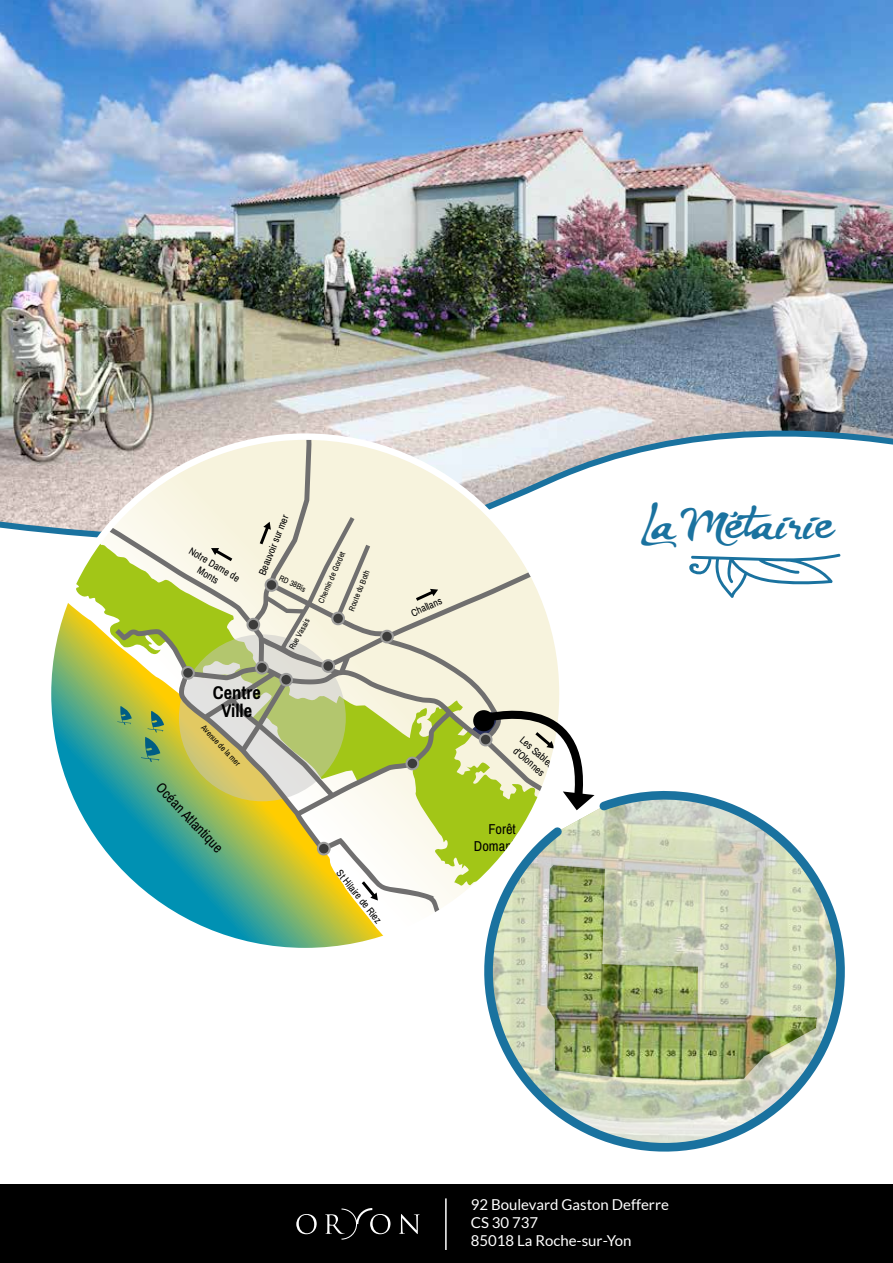
<style>
.page{position:relative;width:893px;height:1263px;background:#fff}
.page>*{position:absolute;margin:0;border:0;box-sizing:border-box;transform-origin:0 0}
.t1{font:38.7px "Stya";color:#1a729f}
.t2{font:700 18.45px/18.5px "Archivo Narrow";color:#000;text-align:center}
.t3{font:15px/18px "Lato";color:#fff}
.t4{font:14.4px/17.2px "Archivo Narrow";color:#000;text-align:center}
.t5{font:10.2px/12.3px "Archivo Narrow";color:#000;text-align:center}
.t6{font:8.25px "Archivo Narrow";color:#000}
</style>
<div class="page">
<img style="left:0;top:0;width:893px;height:474px">
<svg style="left:0;top:474px;width:48px;height:59px;background:#c2bebf"></svg>
<div style="left:0;top:1184px;width:893px;height:79px;background:#000"></div>
<svg style="left:296px;top:1214px;width:21px;height:20px"></svg>
<svg style="left:399px;top:1214px;width:21px;height:20px"></svg>
<svg style="left:325px;top:1208px;width:65px;height:31px"></svg>
<hr style="left:445px;top:1198px;width:2px;height:52px;background:#fff">
<img style="left:484px;top:790px;width:361px;height:362px">
<img style="left:120px;top:350px;width:773px;height:129px">
<svg style="left:48px;top:439px;width:514px;height:511px"></svg>
<div style="left:182px;top:667px;width:12px;height:12px;background:#3c3c3b;border-radius:50%"></div>
<div style="left:181px;top:666px;width:14px;height:14px;border:2px solid #9d9d9c;border-radius:50%"></div>
<div style="left:256px;top:662px;width:12px;height:11px;background:#3c3c3b;border-radius:50%"></div>
<div style="left:255px;top:661px;width:14px;height:13px;border:2px solid #9d9d9c;border-radius:50%"></div>
<div style="left:248px;top:619px;width:11px;height:11px;background:#3c3c3b;border-radius:50%"></div>
<div style="left:246px;top:618px;width:14px;height:13px;border:2px solid #9d9d9c;border-radius:50%"></div>
<div style="left:266px;top:579px;width:11px;height:12px;background:#3c3c3b;border-radius:50%"></div>
<div style="left:265px;top:578px;width:13px;height:14px;border:2px solid #9d9d9c;border-radius:50%"></div>
<div style="left:280px;top:674px;width:12px;height:11px;background:#3c3c3b;border-radius:50%"></div>
<div style="left:279px;top:673px;width:14px;height:13px;border:2px solid #9d9d9c;border-radius:50%"></div>
<div style="left:322px;top:660px;width:12px;height:12px;background:#3c3c3b;border-radius:50%"></div>
<div style="left:321px;top:659px;width:14px;height:14px;border:2px solid #9d9d9c;border-radius:50%"></div>
<div style="left:407px;top:758px;width:11px;height:11px;background:#3c3c3b;border-radius:50%"></div>
<div style="left:405px;top:757px;width:14px;height:13px;border:2px solid #9d9d9c;border-radius:50%"></div>
<div style="left:318px;top:843px;width:12px;height:11px;background:#3c3c3b;border-radius:50%"></div>
<div style="left:317px;top:842px;width:14px;height:13px;border:2px solid #9d9d9c;border-radius:50%"></div>
<div style="left:381px;top:631px;width:12px;height:11px;background:#3c3c3b;border-radius:50%"></div>
<div style="left:380px;top:630px;width:14px;height:13px;border:2px solid #9d9d9c;border-radius:50%"></div>
<div style="left:332px;top:613px;width:12px;height:11px;background:#3c3c3b;border-radius:50%"></div>
<div style="left:331px;top:612px;width:14px;height:13px;border:2px solid #9d9d9c;border-radius:50%"></div>
<svg style="left:117px;top:706px;width:15px;height:19px"></svg>
<svg style="left:141px;top:711px;width:23px;height:51px"></svg>
<svg style="left:211px;top:548px;width:21px;height:13px"></svg>
<svg style="left:324px;top:837px;width:207px;height:113px"></svg>
<svg style="left:390px;top:559px;width:169px;height:78px;background:#eeebd9"></svg>
<svg style="left:260px;top:522px;width:11px;height:22px"></svg>
<svg style="left:472px;top:688px;width:122px;height:122px"></svg>
<svg style="left:689px;top:553px;width:152px;height:45px"></svg>
<p class="t5" style="left:193px;top:545px;width:59px;rotate:30deg">Notre Dame de<br>M onts</p>
<p class="t5" style="left:256px;top:572px;width:66px;rotate:-68deg">Beauvoir sur mer</p>
<p class="t6" style="left:316px;top:600px;width:56px;rotate:-66deg">Chemin de Gordet</p>
<p class="t6" style="left:282px;top:573px;width:30px;rotate:26deg">RD 38Bis</p>
<p class="t6" style="left:346px;top:609px;width:45px;rotate:-68deg">Route du Both</p>
<p class="t6" style="left:287px;top:646px;width:35px;rotate:-61deg">Rue Vasais</p>
<h2 class="t2" style="left:213px;top:683px;width:49px">Centre<br>Ville</h2>
<p class="t6" style="left:207px;top:723px;width:54px;rotate:47deg">Avenue de la mer</p>
<h3 class="t4" style="left:165px;top:779px;width:91px;rotate:47deg">Océan Atlantique</h3>
<p class="t5" style="left:343px;top:867px;width:67px;rotate:51deg">St Hilaire de Riez</p>
<p class="t5" style="left:409px;top:608px;width:34px;rotate:-24deg">Challans</p>
<p class="t5" style="left:525px;top:734px;width:43px;text-align:left;rotate:41deg">Les Sables d’Olonnes</p>
<h3 class="t4" style="left:474px;top:820px;width:58px">Forêt<br>Domaniale</h3>
<h1 class="t1" style="left:643px;top:502px;width:193px">La Metairie</h1>
<h3 class="t3" style="left:471px;top:1196px;width:200px">92 Boulevard Gaston Defferre<br>CS 30 737<br>85018 La Roche-sur-Yon</h3>
</div>
